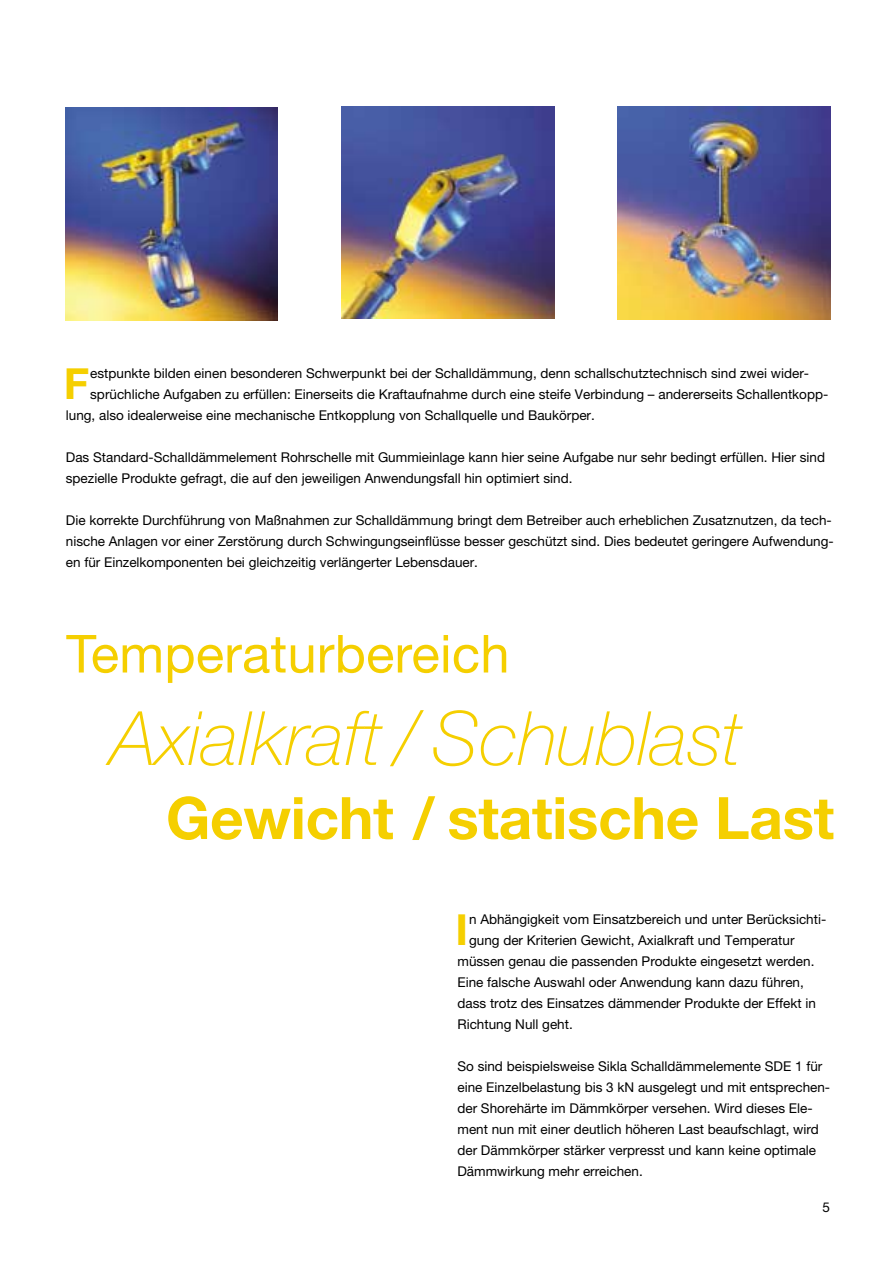
<style>
.page{position:relative;width:893px;height:1262px;background:#fff}
.page>*{position:absolute;margin:0;border:0;box-sizing:border-box;transform-origin:0 0}
.t1{font:italic 100 75px "Helvetica Neue";color:#f5cf00}
.t2{font:700 58.5px "Helvetica Neue";letter-spacing:-.005em;color:#f5cf00}
.t3{font:52.5px "Helvetica Neue";letter-spacing:.005em;color:#f5cf00}
.t4{font:700 42.9px "Helvetica Neue";color:#f5cf00}
.t5{font:13.5px/21px "Helvetica Neue";color:#000}
</style>
<div class="page">
<img style="left:341px;top:106px;width:213px;height:213px">
<img style="left:65px;top:107px;width:213px;height:213px">
<img style="left:617px;top:107px;width:213px;height:212px">
<h3 class="t4" style="left:64px;top:368px;width:27px">F</h3>
<p class="t5" style="left:90px;top:364px;width:720px">estpunkte bilden einen besonderen Schwerpunkt bei der Schalldämmung, denn schallschutztechnisch sind zwei wider-</p>
<p class="t5" style="left:90px;top:385px;width:739px">sprüchliche Aufgaben zu erfüllen: Einerseits die Kraftaufnahme durch eine steife Verbindung – andererseits Schallentkopp-</p>
<p class="t5" style="left:66px;top:406px;width:530px">lung, also idealerweise eine mechanische Entkopplung von Schallquelle und Baukörper.</p>
<p class="t5" style="left:66px;top:448px;width:760px">Das Standard-Schalldämmelement Rohrschelle mit Gummieinlage kann hier seine Aufgabe nur sehr bedingt erfüllen. Hier sind spezielle Produkte gefragt, die auf den jeweiligen Anwendungsfall hin optimiert sind.</p>
<p class="t5" style="left:66px;top:511px;width:769px">Die korrekte Durchführung von Maßnahmen zur Schalldämmung bringt dem Betreiber auch erheblichen Zusatznutzen, da tech&shy;nische Anlagen vor einer Zerstörung durch Schwingungseinflüsse besser geschützt sind. Dies bedeutet geringere Aufwendung&shy;en für Einzelkomponenten bei gleichzeitig verlängerter Lebensdauer.</p>
<h3 class="t3" style="left:66px;top:635px;width:445px">Temperaturbereich</h3>
<h1 class="t1" style="left:111px;top:711px;width:632px">Axialkraft / Schublast</h1>
<h2 class="t2" style="left:166px;top:797px;width:669px">Gewicht / statische Last</h2>
<h3 class="t4" style="left:455px;top:914px;width:14px">I</h3>
<p class="t5" style="left:469px;top:910px;width:358px">n Abhängigkeit vom Einsatzbereich und unter Berücksichti-</p>
<p class="t5" style="left:469px;top:931px;width:327px">gung der Kriterien Gewicht, Axialkraft und Temperatur</p>
<p class="t5" style="left:457px;top:952px;width:358px">müssen genau die passenden Produkte eingesetzt werden.</p>
<p class="t5" style="left:457px;top:973px;width:348px">Eine falsche Auswahl oder Anwendung kann dazu führen,</p>
<p class="t5" style="left:457px;top:994px;width:360px">dass trotz des Einsatzes dämmender Produkte der Effekt in</p>
<p class="t5" style="left:457px;top:1015px;width:117px">Richtung Null geht.</p>
<p class="t5" style="left:457px;top:1057px;width:374px">So sind beispielsweise Sikla Schalldämmelemente SDE 1 für eine Einzelbelastung bis 3 kN ausgelegt und mit entsprechen&shy;der Shorehärte im Dämmkörper versehen. Wird dieses Ele&shy;ment nun mit einer deutlich höheren Last beaufschlagt, wird der Dämmkörper stärker verpresst und kann keine optimale Dämmwirkung mehr erreichen.</p>
<p class="t5" style="left:822px;top:1198px;width:9px">5</p>
</div>
